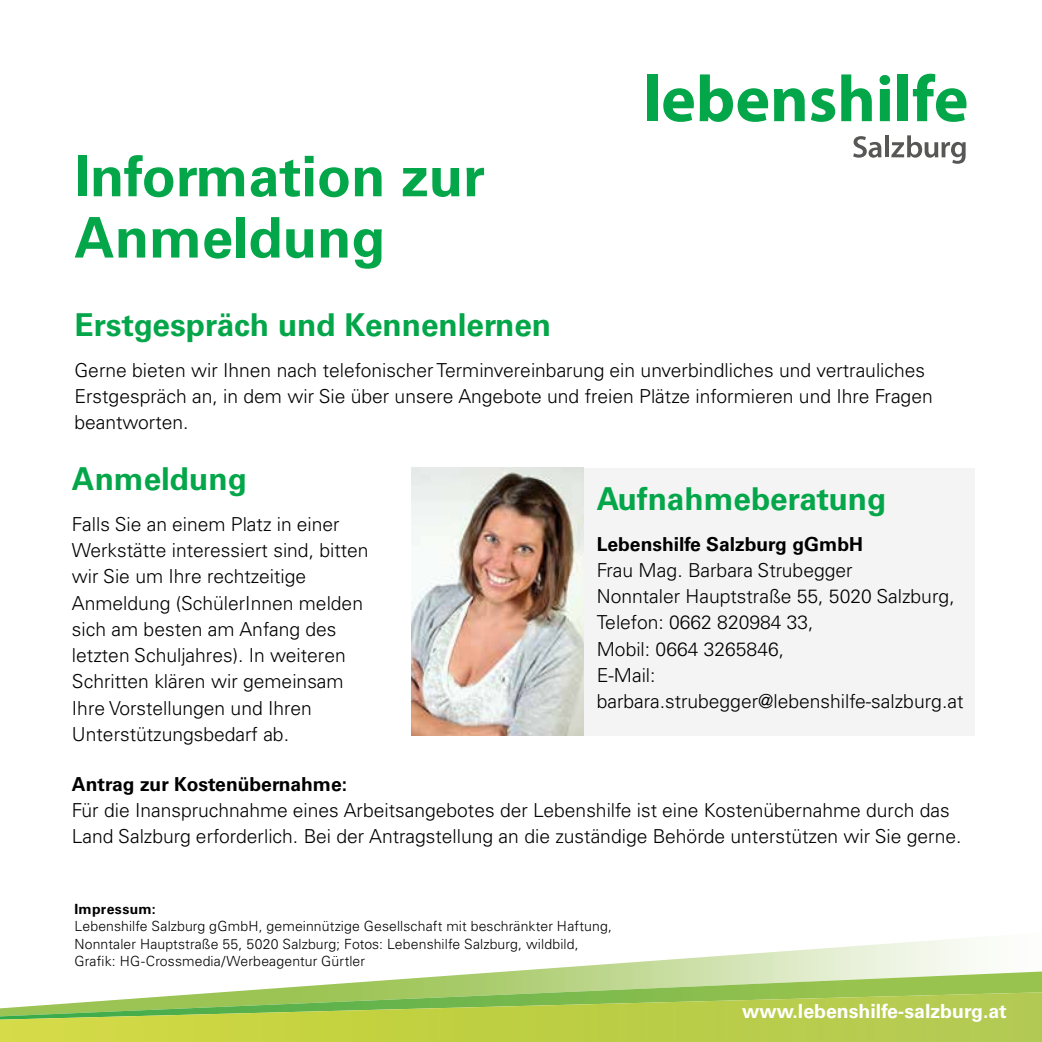
<style>
.page{position:relative;width:1042px;height:1042px;background:#fff}
.page>*{position:absolute;margin:0;border:0;box-sizing:border-box;transform-origin:0 0}
.t1{font:700 56px/61.2px "Univers LT Pro 65";color:#04a64a}
.t2{font:700 31.5px "Univers LT Pro 65";color:#04a64a}
.t3{font:700 19.43px "Univers LT Pro 65";color:#fff}
.t4{font:300 19.25px/26.2px "Univers LT Pro 45";color:#000}
.t5{font:700 19.25px "Univers LT Pro 65";color:#000}
.t6{font:300 14px/17.5px "Univers LT Pro 45";letter-spacing:.01em;color:#000}
.t7{font:700 14px "Univers LT Pro 65";letter-spacing:.025em;color:#000}
</style>
<div class="page">
<div style="left:558px;top:468px;width:417px;height:267px;background:#f4f4f4"></div>
<img style="left:514px;top:937px;width:465px;height:34px">
<svg style="left:225px;top:971px;width:817px;height:21px"></svg>
<img style="left:0;top:1019px;width:1042px;height:23px">
<img style="left:0;top:992px;width:1042px;height:27px">
<div style="left:647px;top:74px;width:10px;height:47px;background:#04a64a"></div>
<svg style="left:663px;top:74px;width:105px;height:48px"></svg>
<svg style="left:774px;top:88px;width:31px;height:33px"></svg>
<svg style="left:811px;top:88px;width:24px;height:34px"></svg>
<svg style="left:841px;top:74px;width:31px;height:47px"></svg>
<svg style="left:879px;top:75px;width:11px;height:46px"></svg>
<div style="left:898px;top:74px;width:10px;height:47px;background:#04a64a"></div>
<svg style="left:913px;top:74px;width:53px;height:48px"></svg>
<svg style="left:853px;top:136px;width:28px;height:22px"></svg>
<hr style="left:885px;top:135px;width:3px;height:22px;background:#575756">
<svg style="left:891px;top:135px;width:74px;height:29px"></svg>
<img style="left:412px;top:468px;width:171px;height:267px">
<h1 class="t1" style="left:74px;top:146px;width:412px">Information zur<br>Anmeldung</h1>
<h2 class="t2" style="left:74px;top:306px;width:478px">Erstgespräch und Kennenlernen</h2>
<p class="t4" style="left:74px;top:357px;width:860px">Gerne bieten wir Ihnen nach telefonischer Terminvereinbarung ein unverbindliches und vertrauliches<br>Erstgespräch an, in dem wir Sie über unsere Angebote und freien Plätze informieren und Ihre Fragen beantworten.</p>
<h2 class="t2" style="left:72px;top:460px;width:176px">Anmeldung</h2>
<p class="t4" style="left:72px;top:511px;width:298px">Falls Sie an einem Platz in einer<br>Werkstätte interessiert sind, bitten wir Sie um Ihre rechtzeitige<br>Anmeldung (SchülerInnen melden sich am besten am Anfang des letzten Schuljahres). In weiteren<br>Schritten klären wir gemeinsam<br>Ihre Vorstellungen und Ihren<br>Unterstützungsbedarf ab.</p>
<p class="t5" style="left:72px;top:772px;width:277px">Antrag zur Kostenübernahme:</p>
<p class="t4" style="left:72px;top:797px;width:891px">Für die Inanspruchnahme eines Arbeitsangebotes der Lebenshilfe ist eine Kostenübernahme durch das<br>Land Salzburg erforderlich. Bei der Antragstellung an die zuständige Behörde unterstützen wir Sie gerne.</p>
<h2 class="t2" style="left:597px;top:480px;width:291px">Aufnahmeberatung</h2>
<p class="t5" style="left:597px;top:532px;width:268px">Lebenshilfe Salzburg gGmbH</p>
<p class="t4" style="left:597px;top:557px;width:368px">Frau Mag. Barbara Strubegger<br>Nonntaler Hauptstraße 55, 5020 Salzburg,<br>Telefon: 0662 820984 33,<br>Mobil: 0664 3265846,<br>E-Mail: barbara.strubegger@lebenshilfe-salzburg.at</p>
<p class="t7" style="left:74px;top:900px;width:83px">Impressum:</p>
<p class="t6" style="left:74px;top:917px;width:539px">Lebenshilfe Salzburg gGmbH, gemeinnützige Gesellschaft mit beschränkter Haftung,<br>Nonntaler Hauptstraße 55, 5020 Salzburg; Fotos: Lebenshilfe Salzburg, wildbild,<br>Grafik: HG-Crossmedia/Werbeagentur Gürtler</p>
<p class="t3" style="left:742px;top:999px;width:266px">www.lebenshilfe-salzburg.at</p>
</div>
